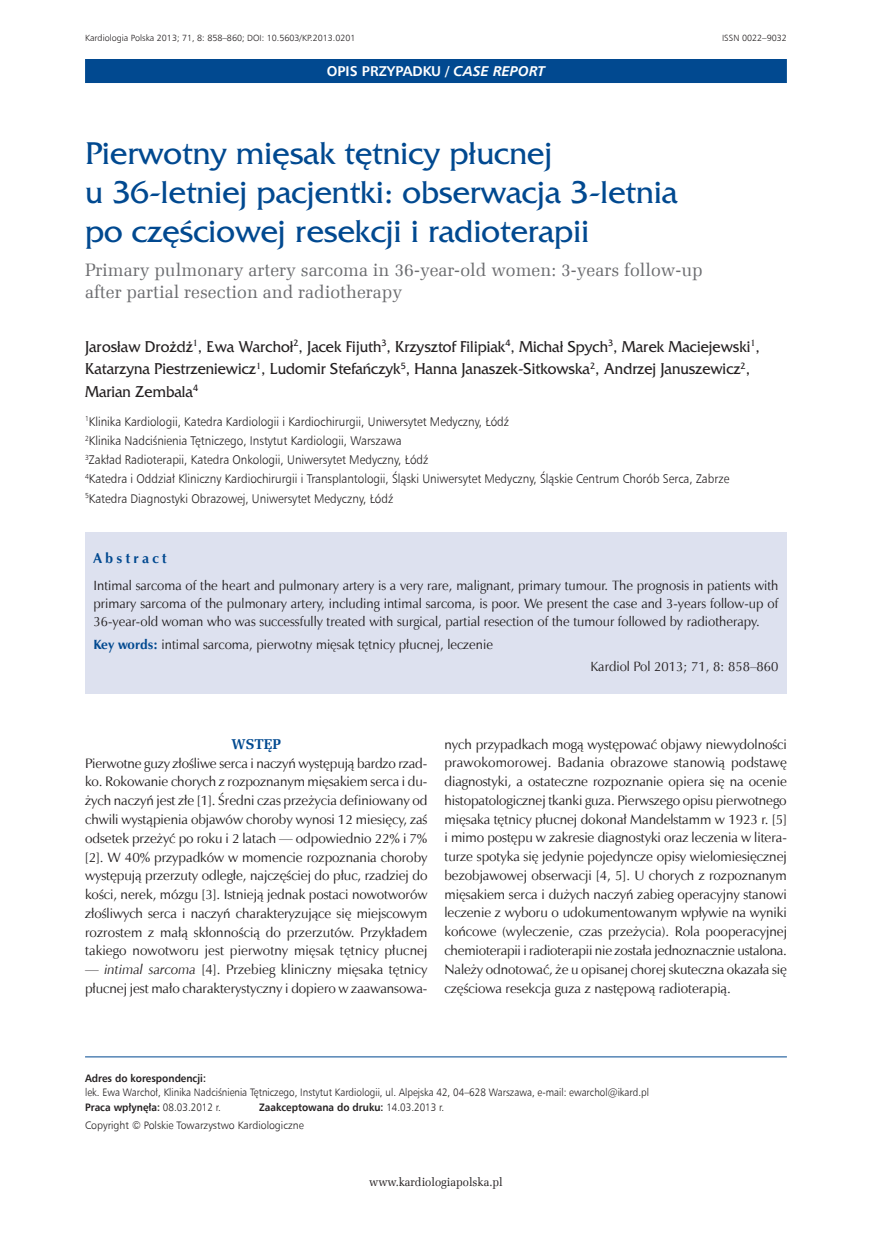
<style>
.page{position:relative;width:872px;height:1234px;background:#fff}
.page>*{position:absolute;margin:0;border:0;box-sizing:border-box;transform-origin:0 0}
._01_Tytul_pierwszy{font:33px/39px "France";color:#014990}
._02_Tytul_drugi{font:18px/21.6px "Zapf Ellipt EU";color:#6c6d70}
._03_Autor{font:16.5px/22.5px "France";color:#231f20;scale:.94 1}
.t1{font:700 14.25px "Humnst 777 EU";color:#fff}
._13_Streszczenie_sro{font:700 14.25px "Zapf Humnst EU";letter-spacing:.23em;color:#014990}
._06_Srodtytul_1{font:700 14.25px "Zapf Ellipt EU";color:#014990}
._09_Tekst_pierwszy_P{font:13.65px/18.8px "Zapf Humnst EU";letter-spacing:-.005em;color:#231f20;text-align:justify}
._11_Streszczenie_ang{font:13.5px/18px "Zapf Humnst EU";color:#231f20;text-align:justify}
._11_Streszczenie_slo{font:13.5px "Zapf Humnst EU";color:#231f20}
._14_Streszczenie_Kar{font:13.5px "Zapf Humnst EU";color:#231f20}
._04_Praca{font:12.6px "Humnst 777 Lt EU";color:#231f20;scale:.93 1}
.t2{font:12px "Zapf Ellipt EU";color:#231f20;scale:.95 1}
._05_Adres_do_korespo{font:10.8px/14.2px "Humnst 777 Lt EU";color:#231f20;scale:.92 1}
._05_Adres_do_korespo-2{font:10.8px "Humnst 777 Lt EU";color:#231f20}
._05_Adres_do_korespo-3{font:700 10.8px "Humnst 777 EU";color:#231f20;scale:.92 1}
._30_Pagina_nad_paski{font:9px "Humnst 777 Lt EU";color:#231f20}
.s1{font-style:italic}
.s2{font-weight:700;color:#014990}
.s3{font-family:"Humnst 777 EU";font-weight:700}
.s4{font-family:"Humnst 777 Lt EU";font-weight:400}
</style>
<div class="page">
<div style="left:85px;top:59px;width:702px;height:24px;background:#014990"></div>
<div style="left:85px;top:532px;width:702px;height:161px;background:#dde1ef"></div>
<hr style="left:85px;top:1056px;width:702px;height:1px;background:#014990">
<p class="_30_Pagina_nad_paski" style="left:85px;top:33px;width:272px">Kardiologia Polska 2013; 71, 8: 858–860; DOI: 10.5603/KP.2013.0201</p>
<p class="_30_Pagina_nad_paski" style="left:722px;top:33px;width:66px">ISSN 0022–9032</p>
<p class="t1" style="left:327px;top:62px;width:220px">OPIS PRZYPADKU / <span class="s1">CASE REPORT</span></p>
<p class="_01_Tytul_pierwszy" style="left:85px;top:134px;width:594px">Pierwotny mięsak tętnicy płucnej<br>u 36-letniej pacjentki: obserwacja 3-letnia po częściowej resekcji i radioterapii</p>
<p class="_02_Tytul_drugi" style="left:85px;top:260px;width:619px">Primary pulmonary artery sarcoma in 36-year-old women: 3-years follow-up after partial resection and radiotherapy</p>
<p class="_03_Autor" style="left:85px;top:335px;width:719px">Jarosław Drożdż<sup>1</sup>, Ewa Warchoł<sup>2</sup>, Jacek Fijuth<sup>3</sup>, Krzysztof Filipiak<sup>4</sup>, Michał Spych<sup>3</sup>, Marek Maciejewski<sup>1</sup>,<br>Katarzyna Piestrzeniewicz<sup>1</sup>, Ludomir Stefańczyk<sup>5</sup>, Hanna Janaszek-Sitkowska<sup>2</sup>, Andrzej Januszewicz<sup>2</sup>,<br>Marian Zembala<sup>4</sup></p>
<p class="_04_Praca" style="left:85px;top:413px;width:457px"><sup>1</sup>Klinika Kardiologii, Katedra Kardiologii i Kardiochirurgii, Uniwersytet Medyczny, Łódź</p>
<p class="_04_Praca" style="left:85px;top:432px;width:342px"><sup>2</sup>Klinika Nadciśnienia Tętniczego, Instytut Kardiologii, Warszawa</p>
<p class="_04_Praca" style="left:85px;top:452px;width:371px"><sup>3</sup>Zakład Radioterapii, Katedra Onkologii, Uniwersytet Medyczny, Łódź</p>
<p class="_04_Praca" style="left:85px;top:471px;width:694px"><sup>4</sup>Katedra i Oddział Kliniczny Kardiochirurgii i Transplantologii, Śląski Uniwersytet Medyczny, Śląskie Centrum Chorób Serca, Zabrze</p>
<p class="_04_Praca" style="left:85px;top:490px;width:333px"><sup>5</sup>Katedra Diagnostyki Obrazowej, Uniwersytet Medyczny, Łódź</p>
<p class="_13_Streszczenie_sro" style="left:94px;top:549px;width:75px">Abstract</p>
<p class="_11_Streszczenie_ang" style="left:94px;top:576px;width:686px">Intimal sarcoma of the heart and pulmonary artery is a very rare, malignant, primary tumour. The prognosis in patients with primary sarcoma of the pulmonary artery, including intimal sarcoma, is poor. We present the case and 3-years follow-up of 36-year-old woman who was successfully treated with surgical, partial resection of the tumour followed by radiotherapy.</p>
<p class="_11_Streszczenie_slo" style="left:94px;top:635px;width:401px"><span class="s2">Key words:</span> intimal sarcoma, pierwotny mięsak tętnicy płucnej, leczenie</p>
<p class="_14_Streszczenie_Kar" style="left:590px;top:657px;width:189px">Kardiol Pol 2013; 71, 8: 858–860</p>
<p class="_06_Srodtytul_1" style="left:231px;top:735px;width:51px">WSTĘP</p>
<p class="_09_Tekst_pierwszy_P" style="left:85px;top:753px;width:344px">Pierwotne guzy złośliwe serca i naczyń występują bardzo rzad&shy;ko. Rokowanie chorych z rozpoznanym mięsakiem serca i du&shy;żych naczyń jest złe [1]. Średni czas przeżycia definiowany od chwili wystąpienia objawów choroby wynosi 12 miesięcy, zaś odsetek przeżyć po roku i 2 latach — odpowiednio 22% i 7% [2]. W 40% przypadków w momencie rozpoznania choroby występują przerzuty odległe, najczęściej do płuc, rzadziej do kości, nerek, mózgu [3]. Istnieją jednak postaci nowotworów złośliwych serca i naczyń charakteryzujące się miejscowym rozrostem z małą skłonnością do przerzutów. Przykładem takiego nowotworu jest pierwotny mięsak tętnicy płucnej</p>
<p class="_09_Tekst_pierwszy_P" style="left:85px;top:959px;width:344px">— <span class="s1">intimal sarcoma</span> [4]. Przebieg kliniczny mięsaka tętnicy płucnej jest mało charakterystyczny i dopiero w zaawansowa-</p>
<p class="_09_Tekst_pierwszy_P" style="left:444px;top:734px;width:344px">nych przypadkach mogą występować objawy niewydolności prawokomorowej. Badania obrazowe stanowią podstawę diagnostyki, a ostateczne rozpoznanie opiera się na ocenie histopatologicznej tkanki guza. Pierwszego opisu pierwotnego mięsaka tętnicy płucnej dokonał Mandelstamm w 1923 r. [5] i mimo postępu w zakresie diagnostyki oraz leczenia w litera&shy;turze spotyka się jedynie pojedyncze opisy wielomiesięcznej bezobjawowej obserwacji [4, 5]. U chorych z rozpoznanym mięsakiem serca i dużych naczyń zabieg operacyjny stanowi leczenie z wyboru o udokumentowanym wpływie na wyniki końcowe (wyleczenie, czas przeżycia). Rola pooperacyjnej chemioterapii i radioterapii nie została jednoznacznie ustalona.<br>Należy odnotować, że u opisanej chorej skuteczna okazała się częściowa resekcja guza z następową radioterapią.</p>
<p class="_05_Adres_do_korespo" style="left:85px;top:1070px;width:614px"><span class="s3">Adres do korespondencji:<br></span>lek. Ewa Warchoł, Klinika Nadciśnienia Tętniczego, Instytut Kardiologii, ul. Alpejska 42, 04–628 Warszawa, e-mail: ewarchol@ikard.pl<br><span class="s3">Praca wpłynęła:</span> 08.03.2012 r.</p>
<p class="_05_Adres_do_korespo-3" style="left:259px;top:1099px;width:203px">Zaakceptowana do druku: <span class="s4">14.03.2013 r.</span></p>
<p class="_05_Adres_do_korespo-2" style="left:85px;top:1118px;width:220px">Copyright © Polskie Towarzystwo Kardiologiczne</p>
<p class="t2" style="left:369px;top:1174px;width:142px">www.kardiologiapolska.pl</p>
</div>
